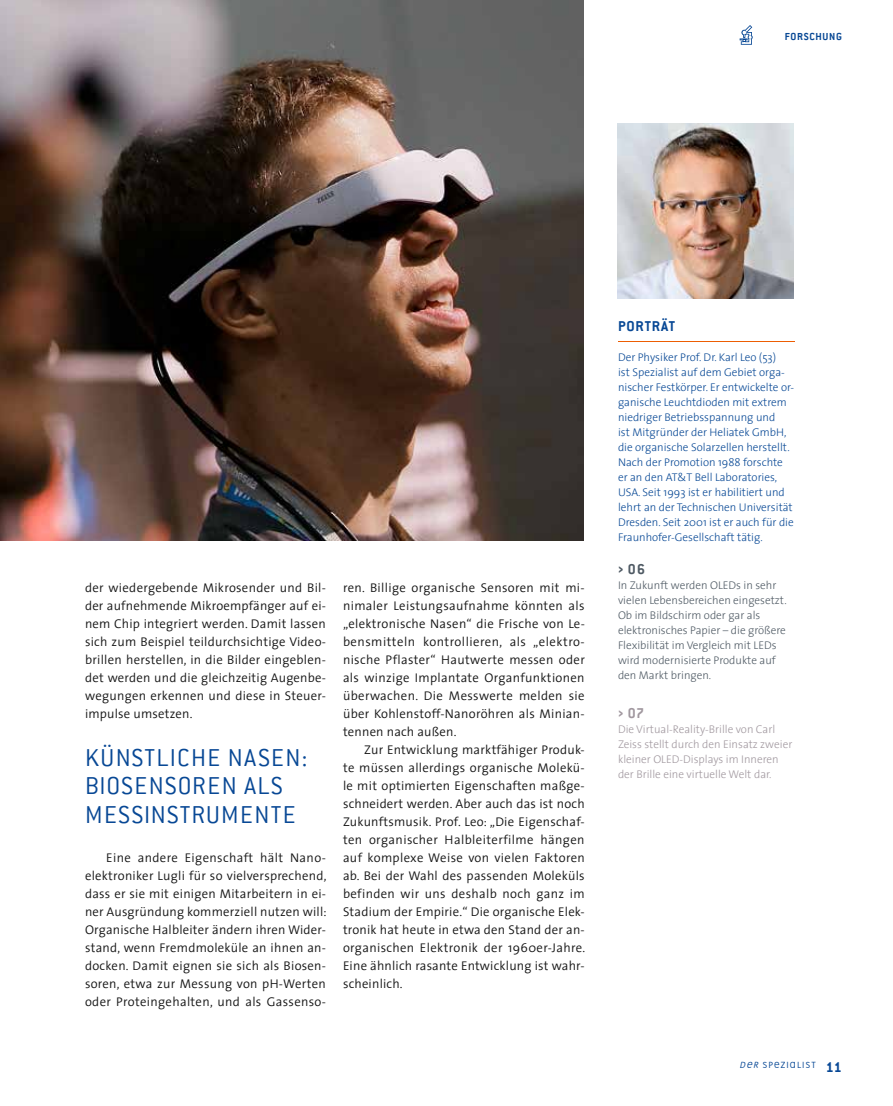
<style>
.page{position:relative;width:893px;height:1106px;background:#fff}
.page>*{position:absolute;margin:0;border:0;box-sizing:border-box;transform-origin:0 0}
.t1{font:300 27px/28.5px "Conduit ITC";letter-spacing:.05em;color:#084895}
.t2{font:700 15.75px "Conduit ITC";letter-spacing:.05em;color:#084895}
.t3{font:700 15.75px "Conduit ITC";color:#4f5a64}
.t4{font:700 15.75px "Conduit ITC";color:#a1989f}
.t5{font:300 12.75px/18px "The Sans";letter-spacing:.02em;color:#141414;text-align:justify}
.t6{font:300 11.25px/15px "The Sans";color:#084895}
.t7{font:300 11.25px/15px "The Sans";color:#4f5a64}
.t8{font:300 11.25px/15px "The Sans";color:#a1989f}
.t9{font:700 11.25px "Conduit ITC";letter-spacing:.06em;color:#084895}
.t10{font:9px "Uni F";letter-spacing:.125em;color:#084895}
.s1{font-style:italic}
</style>
<div class="page">
<img style="left:617px;top:123px;width:176px;height:175px">
<img style="left:0;top:0;width:584px;height:540px">
<svg style="left:740px;top:25px;width:13px;height:20px"></svg>
<hr style="left:618px;top:341px;width:176px;height:1px;background:#ed5d02">
<p class="t9" style="left:785px;top:30px;width:59px">FORSCHUNG</p>
<p class="t5" style="left:85px;top:578px;width:242px">der wiedergebende Mikrosender und Bil&shy;der aufnehmende Mikroempfänger auf ei&shy;nem Chip integriert werden. Damit lassen sich zum Beispiel teildurchsichtige Video&shy;brillen herstellen, in die Bilder eingeblen&shy;det werden und die gleichzeitig Augenbe&shy;wegungen erkennen und diese in Steuer&shy;impulse umsetzen.</p>
<h1 class="t1" style="left:85px;top:743px;width:224px">KÜNSTLICHE NASEN:<br>BIOSENSOREN ALS<br>MESSINSTRUMENTE</h1>
<p class="t5" style="left:85px;top:848px;width:243px;text-indent:21px">Eine andere Eigenschaft hält Nano&shy;elektroniker Lugli für so vielversprechend, dass er sie mit einigen Mitarbeitern in ei&shy;ner Ausgründung kommerziell nutzen will:<br>Organische Halbleiter ändern ihren Wider&shy;stand, wenn Fremdmoleküle an ihnen an&shy;docken. Damit eignen sie sich als Biosen&shy;soren, etwa zur Messung von pH-Werten oder Proteingehalten, und als Gassenso-</p>
<p class="t5" style="left:343px;top:578px;width:243px">ren. Billige organische Sensoren mit mi&shy;nimaler Leistungsaufnahme könnten als „elektronische Nasen“ die Frische von Le&shy;bensmitteln kontrollieren, als „elektro&shy;nische Pflaster“ Hautwerte messen oder als winzige Implantate Organfunktionen überwachen. Die Messwerte melden sie über Kohlenstoff-Nanoröhren als Minian&shy;tennen nach außen.</p>
<p class="t5" style="left:343px;top:740px;width:244px;text-indent:21px">Zur Entwicklung marktfähiger Produk&shy;te müssen allerdings organische Molekü&shy;le mit optimierten Eigenschaften maßge&shy;schneidert werden. Aber auch das ist noch Zukunftsmusik. Prof. Leo: „Die Eigenschaf&shy;ten organischer Halbleiterfilme hängen auf komplexe Weise von vielen Faktoren ab. Bei der Wahl des passenden Moleküls befinden wir uns deshalb noch ganz im Stadium der Empirie.“ Die organische Elek&shy;tronik hat heute in etwa den Stand der an&shy;organischen Elektronik der 1960er-Jahre.<br>Eine ähnlich rasante Entwicklung ist wahr&shy;scheinlich.</p>
<p class="t2" style="left:618px;top:316px;width:59px">PORTRÄT</p>
<p class="t6" style="left:618px;top:349px;width:178px">Der Physiker Prof. Dr. Karl Leo (53)<br>ist Spezialist auf dem Gebiet orga&shy;nischer Festkörper. Er entwickelte or&shy;ganische Leuchtdioden mit extrem niedriger Betriebsspannung und<br>ist Mitgründer der Heliatek GmbH, die organische Solarzellen herstellt.<br>Nach der Promotion 1988 forschte er an den AT&amp;T Bell Laboratories, USA. Seit 1993 ist er habilitiert und lehrt an der Technischen Universität Dresden. Seit 2001 ist er auch für die Fraunhofer-Gesellschaft tätig.</p>
<p class="t3" style="left:618px;top:559px;width:29px">› 06</p>
<p class="t7" style="left:618px;top:577px;width:170px">In Zukunft werden OLEDs in sehr vielen Lebensbereichen eingesetzt.<br>Ob im Bildschirm oder gar als elektronisches Papier – die größere<br>Flexibilität im Vergleich mit LEDs wird modernisierte Produkte auf den Markt bringen.</p>
<p class="t4" style="left:618px;top:703px;width:28px">› 07</p>
<p class="t8" style="left:618px;top:721px;width:176px">Die Virtual-Reality-Brille von Carl Zeiss stellt durch den Einsatz zweier kleiner OLED-Displays im Inneren der Brille eine virtuelle Welt dar.</p>
<p class="t10" style="left:739px;top:1059px;width:78px"><span class="s1">der</span> SPEZIALIST</p>
<p class="t2" style="left:826px;top:1057px;width:18px">11</p>
</div>
